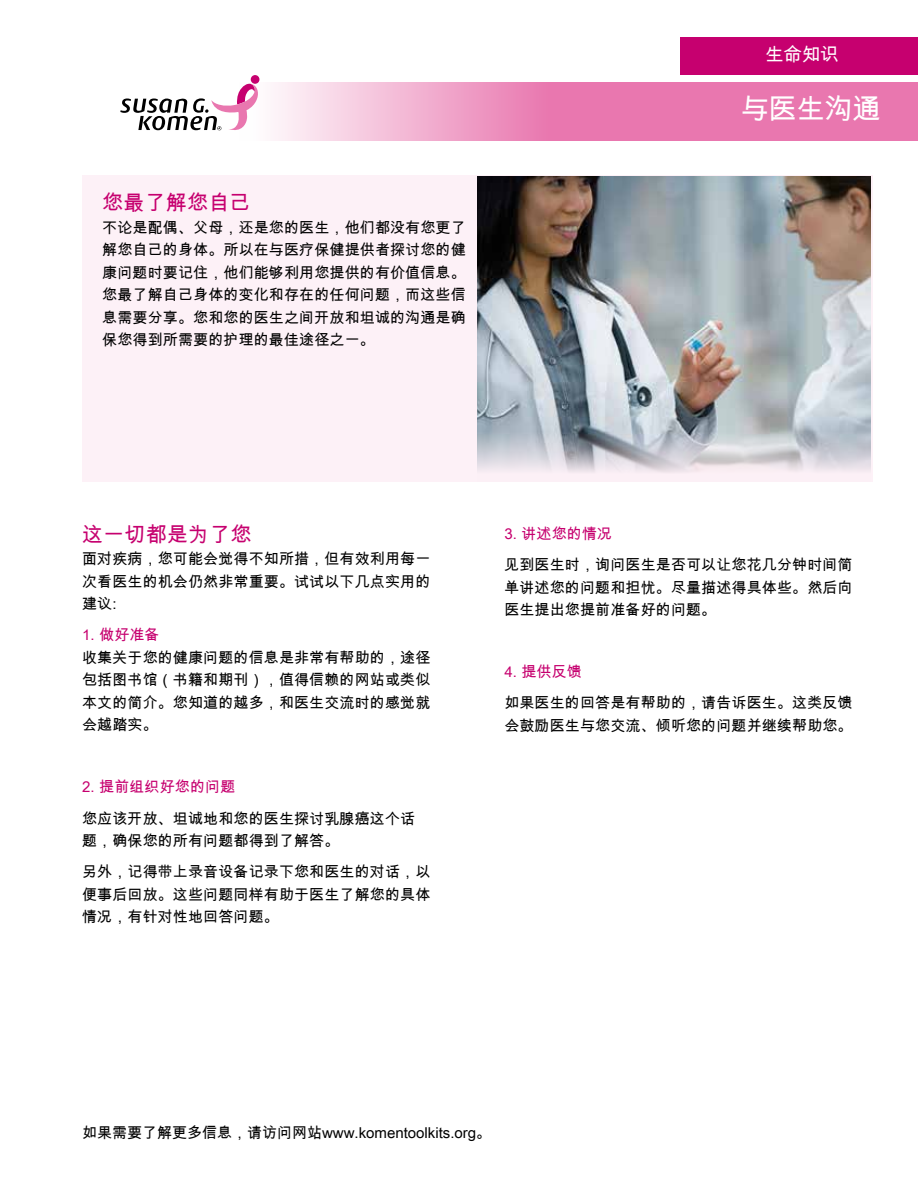
<style>
.page{position:relative;width:918px;height:1188px;background:#fff}
.page>*{position:absolute;margin:0;border:0;box-sizing:border-box;transform-origin:0 0}
.t1{font:28.35px "Arial Unicode MS";letter-spacing:-.015em;color:#fff}
.t2{font:21px "Arial Unicode MS";letter-spacing:.01em;color:#c6006f}
.t3{font:18.6px "Arial Unicode MS";color:#fff}
.t4{font:15px/22.5px "Arial Unicode MS";letter-spacing:.01em;color:#000;text-align:justify}
.t5{font:15px "Arial Unicode MS";letter-spacing:.01em;color:#c6006f}
</style>
<div class="page">
<svg style="left:273px;top:83px;width:645px;height:58px;background:#ed92be"></svg>
<svg style="left:120px;top:75px;width:139px;height:56px"></svg>
<div style="left:680px;top:37px;width:238px;height:37px;background:#c6006f"></div>
<div style="left:82px;top:175px;width:791px;height:307px;background:#fdf1f7"></div>
<img style="left:477px;top:176px;width:393px;height:297px">
<h2 class="t2" style="left:102px;top:188px;width:150px">您最了解您自己</h2>
<p class="t4" style="left:102px;top:216px;width:365px">不论是配偶、父母，还是您的医生，他们都没有您更了解您自己的身体。所以在与医疗保健提供者探讨您的健康问题时要记住，他们能够利用您提供的有价值信息。您最了解自己身体的变化和存在的任何问题，而这些信息需要分享。您和您的医生之间开放和坦诚的沟通是确保您得到所需要的护理的最佳途径之一。</p>
<p class="t3" style="left:765px;top:41px;width:75px">生命知识</p>
<h1 class="t1" style="left:741px;top:88px;width:142px">与医生沟通</h1>
<h2 class="t2" style="left:82px;top:519px;width:171px">这一切都是为了您</h2>
<p class="t4" style="left:82px;top:547px;width:350px">面对疾病，您可能会觉得不知所措，但有效利用每一次看医生的机会仍然非常重要。试试以下几点实用的建议:</p>
<p class="t5" style="left:82px;top:624px;width:79px">1. 做好准备</p>
<p class="t4" style="left:82px;top:646px;width:350px">收集关于您的健康问题的信息是非常有帮助的，途径包括图书馆（书籍和期刊），值得信赖的网站或类似本文的简介。您知道的越多，和医生交流时的感觉就会越踏实。</p>
<p class="t5" style="left:82px;top:776px;width:155px">2. 提前组织好您的问题</p>
<p class="t4" style="left:82px;top:807px;width:335px">您应该开放、坦诚地和您的医生探讨乳腺癌这个话题，确保您的所有问题都得到了解答。</p>
<p class="t4" style="left:82px;top:860px;width:350px">另外，记得带上录音设备记录下您和医生的对话，以便事后回放。这些问题同样有助于医生了解您的具体情况，有针对性地回答问题。</p>
<p class="t5" style="left:504px;top:523px;width:109px">3. 讲述您的情况</p>
<p class="t4" style="left:504px;top:553px;width:350px">见到医生时，询问医生是否可以让您花几分钟时间简单讲述您的问题和担忧。尽量描述得具体些。然后向医生提出您提前准备好的问题。</p>
<p class="t5" style="left:504px;top:661px;width:79px">4. 提供反馈</p>
<p class="t4" style="left:504px;top:692px;width:350px">如果医生的回答是有帮助的，请告诉医生。这类反馈会鼓励医生与您交流、倾听您的问题并继续帮助您。</p>
<p class="t4" style="left:82px;top:1121px;width:411px">如果需要了解更多信息，请访问网站www.komentoolkits.org。</p>
</div>
